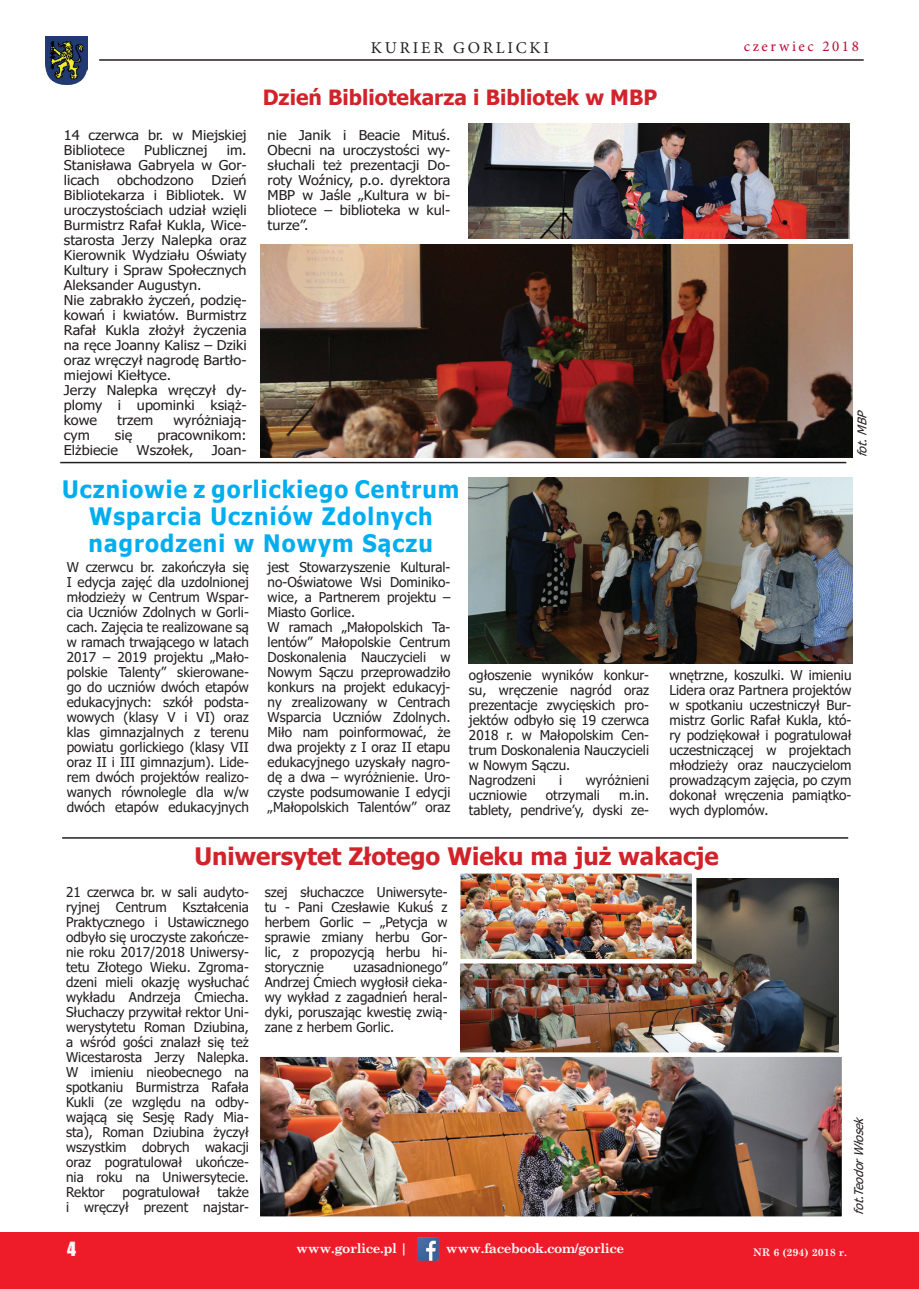
<style>
.page{position:relative;width:919px;height:1289px;background:#fff}
.page>*{position:absolute;margin:0;border:0;box-sizing:border-box;transform-origin:0 0}
.t1{font:700 24px/27px "Tahoma";letter-spacing:.05em;color:#00aeef;text-align:center;scale:.94 1}
.t2{font:700 24px "Tahoma";color:#d1232a}
.t3{font:700 21px "Tahoma";color:#d1232a}
.t4{font:18px "Impact";color:#f5f5f6}
.t5{font:16.5px "Minion Pro";letter-spacing:.17em;color:#231f20}
.t6{font:15px "Minion Pro";letter-spacing:.17em;color:#ba0b32}
.t7{font:13.5px/15px "Tahoma";color:#231f20;text-align:justify}
.t8{font:13.5px/15px "Tahoma";color:#231f20;scale:1.07 1}
.t9{font:700 13.5px "Century Schoolbook";letter-spacing:-.03em;color:#fafafa}
.t10{font:italic 12px "Tahoma";color:#231f20}
.t11{font:700 10.5px "Century Schoolbook";color:#f7f7f8}
</style>
<div class="page">
<img style="left:45px;top:37px;width:42px;height:48px">
<hr style="left:99px;top:59px;width:764px;height:2px;background:#231f20">
<div style="left:0;top:1232px;width:918px;height:56px;background:#ee1b29"></div>
<img style="left:417px;top:1237px;width:22px;height:24px">
<hr style="left:62px;top:837px;width:786px;height:1px;background:#231f20">
<hr style="left:60px;top:462px;width:786px;height:1px;background:#231f20">
<img style="left:460px;top:878px;width:378px;height:174px">
<img style="left:468px;top:123px;width:380px;height:115px">
<img style="left:260px;top:244px;width:592px;height:213px">
<img style="left:461px;top:874px;width:230px;height:84px">
<div style="left:456px;top:869px;width:240px;height:94px;border:4px solid #fff"></div>
<img style="left:260px;top:1057px;width:581px;height:158px">
<div style="left:255px;top:1052px;width:591px;height:168px;border:4px solid #fff"></div>
<img style="left:469px;top:477px;width:383px;height:186px">
<p class="t5" style="left:371px;top:36px;width:179px">KURIER GORLICKI</p>
<p class="t6" style="left:743px;top:37px;width:116px">czerwiec 2018</p>
<p class="t8" style="left:64px;top:128px;width:172px">14 czerwca br. w Miejskiej<br>Bibliotece</p>
<p class="t8" style="left:144px;top:143px;width:61px">Publicznej</p>
<p class="t8" style="left:64px;top:143px;width:172px;text-align:justify;text-indent:163px">im.<br>Stanisława Gabryela w Gor&shy;licach</p>
<p class="t8" style="left:64px;top:173px;width:172px;text-indent:148px">Dzień<br>Bibliotekarza i Bibliotek. W uroczystościach udział wzięli<br>Burmistrz Rafał Kukla, Wice&shy;starosta Jerzy Nalepka oraz<br>Kierownik Wydziału Oświaty<br>Kultury i Spraw Społecznych<br>Aleksander Augustyn.<br>Nie zabrakło życzeń, podzię&shy;kowań i kwiatów. Burmistrz<br>Rafał Kukla złożył życzenia na ręce Joanny Kalisz – Dziki oraz wręczył nagrodę Bartło&shy;miejowi Kiełtyce.<br>Jerzy Nalepka wręczył dy&shy;plomy i upominki książ&shy;kowe</p>
<p class="t8" style="left:117px;top:173px;width:73px">obchodzono</p>
<p class="t8" style="left:117px;top:413px;width:35px">trzem</p>
<p class="t8" style="left:173px;top:413px;width:70px">wyróżniają-</p>
<p class="t8" style="left:64px;top:428px;width:26px">cym</p>
<p class="t8" style="left:115px;top:428px;width:18px">się</p>
<p class="t8" style="left:157px;top:428px;width:85px">pracownikom:</p>
<p class="t8" style="left:64px;top:443px;width:52px">Elżbiecie</p>
<p class="t8" style="left:137px;top:443px;width:55px">Wszołek,</p>
<p class="t8" style="left:212px;top:443px;width:34px">Joan-</p>
<h2 class="t3" style="left:263px;top:83px;width:396px">Dzień Bibliotekarza i Bibliotek w MBP</h2>
<p class="t8" style="left:267px;top:128px;width:172px;text-align:justify">nie Janik i Beacie Mituś.<br>Obecni na uroczystości wy&shy;słuchali też prezentacji Do&shy;roty Woźnicy, p.o. dyrektora MBP w Jaśle „Kultura w bi&shy;bliotece – biblioteka w kul&shy;turze”.</p>
<h1 class="t1" style="left:62px;top:477px;width:424px">Uczniowie z gorlickiego Centrum<br>Wsparcia Uczniów Zdolnych nagrodzeni w Nowym Sączu</h1>
<p class="t7" style="left:67px;top:560px;width:184px">W czerwcu br. zakończyła się I edycja zajęć dla uzdolnionej młodzieży w Centrum Wspar&shy;cia Uczniów Zdolnych w Gorli&shy;cach. Zajęcia te realizowane są w ramach trwającego w latach 2017 – 2019 projektu „Mało&shy;polskie Talenty” skierowane&shy;go do uczniów dwóch etapów edukacyjnych: szkół podsta&shy;wowych (klasy V i VI) oraz klas gimnazjalnych z terenu powiatu gorlickiego (klasy VII oraz II i III gimnazjum). Lide&shy;rem dwóch projektów realizo&shy;wanych równolegle dla w/w dwóch etapów edukacyjnych</p>
<p class="t7" style="left:267px;top:560px;width:184px;text-align:left">jest Stowarzyszenie Kultural&shy;no-Oświatowe Wsi Dominiko&shy;wice, a Partnerem projektu –<br>Miasto Gorlice.<br>W ramach „Małopolskich Ta&shy;lentów” Małopolskie Centrum<br>Doskonalenia Nauczycieli w<br>Nowym Sączu przeprowadziło konkurs na projekt edukacyj&shy;ny zrealizowany w Centrach<br>Wsparcia Uczniów Zdolnych.<br>Miło nam poinformować, że dwa projekty z I oraz II etapu edukacyjnego uzyskały nagro&shy;dę a dwa – wyróżnienie. Uro&shy;czyste podsumowanie I edycji „Małopolskich Talentów” oraz</p>
<p class="t7" style="left:469px;top:668px;width:182px;text-align:left">ogłoszenie wyników konkur&shy;su, wręczenie nagród oraz prezentacje zwycięskich pro&shy;jektów odbyło się 19 czerwca<br>2018 r. w Małopolskim Cen&shy;trum Doskonalenia Nauczycieli w Nowym Sączu.<br>Nagrodzeni</p>
<p class="t7" style="left:559px;top:773px;width:5px">i</p>
<p class="t7" style="left:585px;top:773px;width:65px">wyróżnieni</p>
<p class="t7" style="left:469px;top:788px;width:59px">uczniowie</p>
<p class="t7" style="left:546px;top:788px;width:56px">otrzymali</p>
<p class="t7" style="left:469px;top:788px;width:182px;text-align:right">m.in.<br>tablety, pendrive’y, dyski ze-</p>
<p class="t10" style="left:854px;top:457px;width:52px;rotate:-90deg">fot.MBP</p>
<p class="t7" style="left:669px;top:668px;width:184px">wnętrzne, koszulki. W imieniu Lidera oraz Partnera projektów w spotkaniu uczestniczył Bur&shy;mistrz Gorlic Rafał Kukla, któ&shy;ry podziękował i pogratulował uczestniczącej w projektach młodzieży oraz nauczycielom prowadzącym zajęcia, po czym dokonał wręczenia pamiątko&shy;wych dyplomów.</p>
<h1 class="t2" style="left:194px;top:839px;width:526px">Uniwersytet Złotego Wieku ma już wakacje</h1>
<p class="t7" style="left:66px;top:885px;width:184px">21 czerwca br. w sali audyto&shy;ryjnej Centrum Kształcenia Praktycznego i Ustawicznego odbyło się uroczyste zakończe&shy;nie roku 2017/2018 Uniwersy&shy;tetu Złotego Wieku. Zgroma&shy;dzeni mieli okazję wysłuchać wykładu Andrzeja Ćmiecha.<br>Słuchaczy przywitał rektor Uni&shy;werystytetu Roman Dziubina, a wśród gości znalazł się też Wicestarosta Jerzy Nalepka.<br>W imieniu nieobecnego na spotkaniu Burmistrza Rafała Kukli (ze względu na odby&shy;wającą się Sesję Rady Mia&shy;sta), Roman Dziubina życzył wszystkim dobrych wakacji oraz pogratulował ukończe&shy;nia roku na Uniwersytecie.<br>Rektor</p>
<p class="t7" style="left:66px;top:1185px;width:184px;text-align:right">także<br>i wręczył prezent najstar-</p>
<p class="t7" style="left:122px;top:1185px;width:79px">pogratulował</p>
<p class="t7" style="left:265px;top:885px;width:184px">szej słuchaczce Uniwersyte&shy;tu - Pani Czesławie Kukuś z herbem Gorlic – „Petycja w sprawie zmiany herbu Gor&shy;lic, z propozycją herbu hi&shy;storycznie</p>
<p class="t7" style="left:265px;top:960px;width:184px;text-indent:89px">uzasadnionego” Andrzej Ćmiech wygłosił cieka&shy;wy wykład z zagadnień heral&shy;dyki, poruszając kwestię zwią&shy;zane z herbem Gorlic.</p>
<p class="t10" style="left:850px;top:1214px;width:104px;rotate:-90deg">fot.TeodorWłosek</p>
<h3 class="t4" style="left:67px;top:1234px;width:10px">4</h3>
<p class="t9" style="left:296px;top:1237px;width:113px">www.gorlice.pl |</p>
<p class="t9" style="left:446px;top:1237px;width:180px">www.facebook.com/gorlice</p>
<p class="t11" style="left:753px;top:1243px;width:96px">NR 6 (294) 2018 r.</p>
</div>
